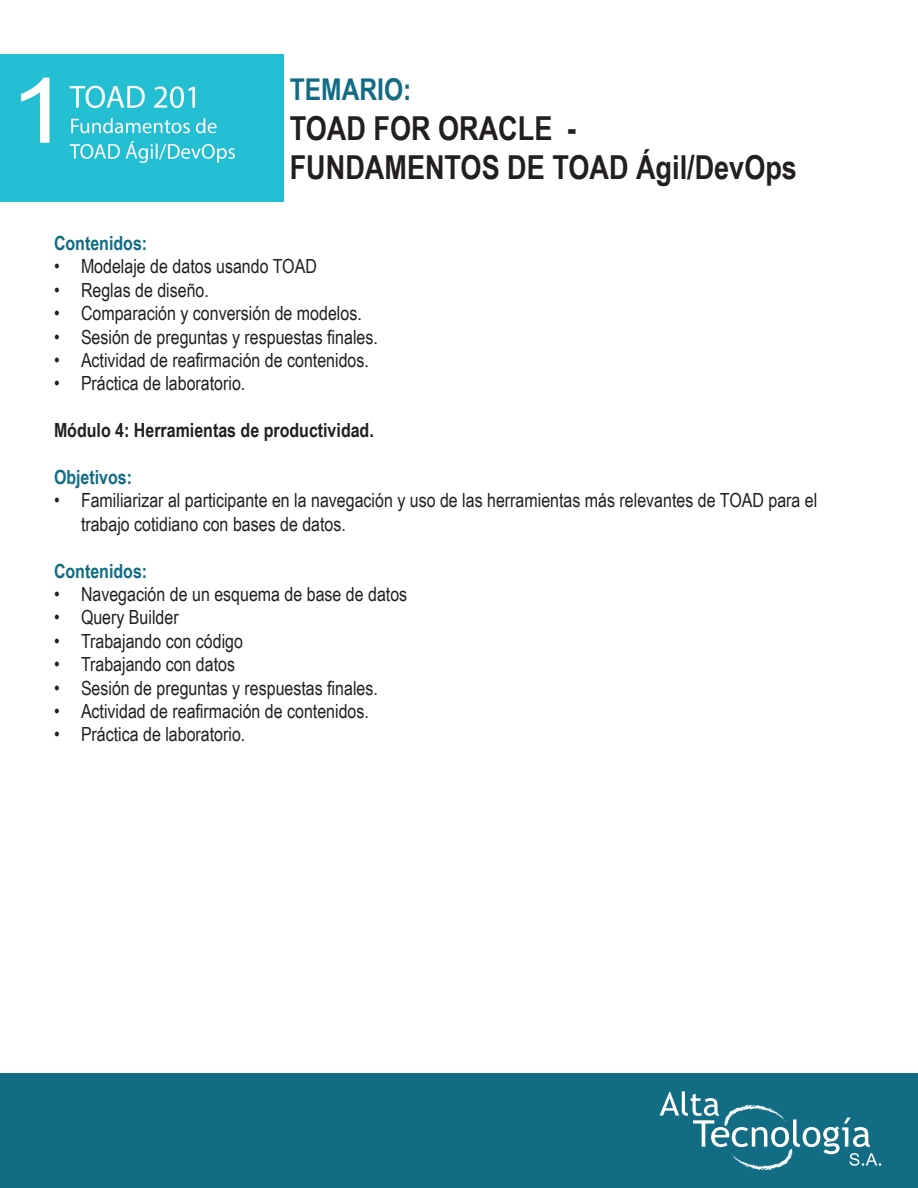
<style>
.page{position:relative;width:918px;height:1188px;background:#fff}
.page>*{position:absolute;margin:0;border:0;box-sizing:border-box;transform-origin:0 0}
.t1{font:700 33px "Arial Narrow";color:#231f20}
.t2{font:700 30px "Arial Narrow";color:#116c84}
.t3{font:19.5px/23.4px "Arial Narrow";color:#231f20}
.t4{font:700 19.5px "Arial Narrow";color:#231f20}
.t5{font:700 19.5px "Arial Narrow";color:#116c84}
</style>
<div class="page">
<div style="left:0;top:1074px;width:918px;height:114px;background:#116c84"></div>
<svg style="left:660px;top:1091px;width:221px;height:80px"></svg>
<img style="left:0;top:54px;width:284px;height:148px">
<p class="t2" style="left:290px;top:67px;width:123px">TEMARIO:</p>
<p class="t1" style="left:290px;top:103px;width:288px">TOAD FOR ORACLE -</p>
<p class="t1" style="left:290px;top:143px;width:509px">FUNDAMENTOS DE TOAD Ágil/DevOps</p>
<p class="t5" style="left:54px;top:228px;width:95px">Contenidos:</p>
<p class="t3" style="left:54px;top:254px;width:264px">• Modelaje de datos usando TOAD</p>
<p class="t3" style="left:54px;top:278px;width:156px">• Reglas de diseño.</p>
<p class="t3" style="left:54px;top:301px;width:309px">• Comparación y conversión de modelos.</p>
<p class="t3" style="left:54px;top:324px;width:325px">• Sesión de preguntas y respuestas finales.</p>
<p class="t3" style="left:54px;top:348px;width:316px">• Actividad de reafirmación de contenidos.</p>
<p class="t3" style="left:54px;top:371px;width:193px">• Práctica de laboratorio.</p>
<p class="t4" style="left:54px;top:416px;width:321px">Módulo 4: Herramientas de productividad.</p>
<p class="t5" style="left:54px;top:462px;width:80px">Objetivos:</p>
<p class="t3" style="left:81px;top:488px;width:738px;text-indent:-27px">• Familiarizar al participante en la navegación y uso de las herramientas más relevantes de TOAD para el trabajo cotidiano con bases de datos.</p>
<p class="t5" style="left:54px;top:556px;width:95px">Contenidos:</p>
<p class="t3" style="left:54px;top:582px;width:355px">• Navegación de un esquema de base de datos</p>
<p class="t3" style="left:54px;top:605px;width:126px">• Query Builder</p>
<p class="t3" style="left:54px;top:629px;width:191px">• Trabajando con código</p>
<p class="t3" style="left:54px;top:652px;width:183px">• Trabajando con datos</p>
<p class="t3" style="left:54px;top:675px;width:325px">• Sesión de preguntas y respuestas finales.</p>
<p class="t3" style="left:54px;top:699px;width:316px">• Actividad de reafirmación de contenidos.</p>
<p class="t3" style="left:54px;top:722px;width:193px">• Práctica de laboratorio.</p>
</div>
